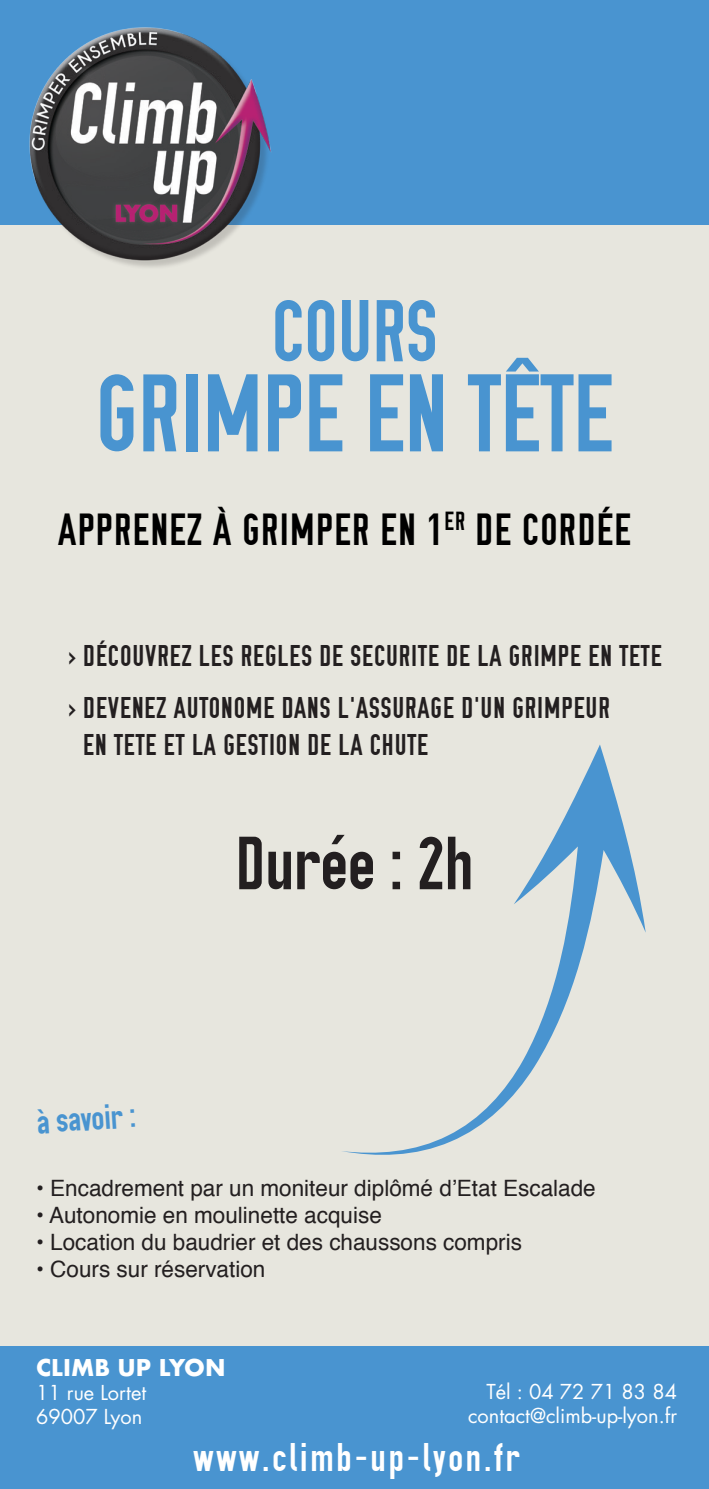
<style>
.page{position:relative;width:709px;height:1489px;background:#fff}
.page>*{position:absolute;margin:0;border:0;box-sizing:border-box;transform-origin:0 0}
.t1{font:110px "OSP DIN";color:#4994d0}
.t2{font:87.5px "OSP DIN";color:#4994d0}
.t3{font:75px "OSP DIN";color:#231f20}
.t4{font:45px "OSP DIN";letter-spacing:.03em;color:#000}
.t5{font:40px "OSP DIN";letter-spacing:.07em;color:#fff}
.t6{font:35px "OSP DIN";color:#4994d0}
.t7{font:30px/52.5px "OSP DIN";letter-spacing:.03em;color:#231f20}
.t8{font:22.5px "Helvetica";color:#231f20}
.t9{font:700 22.5px "Futura";color:#fff}
.t10{font:20px/24px "Futura";color:#fff}
</style>
<div class="page">
<div style="left:0;top:0;width:709px;height:1488px;background:#e7e6de"></div>
<div style="left:0;top:0;width:709px;height:224px;background:#4994d0"></div>
<div style="left:0;top:1346px;width:709px;height:142px;background:#4994d0"></div>
<img style="left:10px;top:27px;width:268px;height:240px">
<svg style="left:342px;top:744px;width:303px;height:411px"></svg>
<h2 class="t2" style="left:272px;top:287px;width:167px">COURS</h2>
<h1 class="t1" style="left:96px;top:357px;width:519px">GRIMPE EN TÊTE</h1>
<h3 class="t4" style="left:58px;top:506px;width:574px">APPRENEZ À GRIMPER EN 1<sup>ER</sup> DE CORDÉE</h3>
<h3 class="t7" style="left:63px;top:630px;width:600px">&gt; DéCOUVREZ LES REGLES DE SECURITE DE LA GRIMPE EN TETE &gt; DEVENEZ AUTONOME DANS L'ASSURAGE D'UN GRIMPEUR</h3>
<h3 class="t7" style="left:83px;top:718px;width:346px">EN TETE ET LA GESTION DE LA CHUTE</h3>
<h3 class="t6" style="left:36px;top:1103px;width:100px;rotate:-4deg">à savoir :</h3>
<h3 class="t3" style="left:236px;top:825px;width:239px">Durée : 2h</h3>
<p class="t8" style="left:36px;top:1170px;width:561px">• Encadrement par un moniteur diplômé d’Etat Escalade</p>
<p class="t8" style="left:36px;top:1197px;width:347px">• Autonomie en moulinette acquise</p>
<p class="t8" style="left:36px;top:1224px;width:487px">• Location du baudrier et des chaussons compris</p>
<p class="t8" style="left:36px;top:1251px;width:231px">• Cours sur réservation</p>
<p class="t9" style="left:36px;top:1350px;width:191px">CLIMB UP LYON</p>
<p class="t10" style="left:36px;top:1380px;width:112px">11 rue Lortet<br>69007 Lyon</p>
<h3 class="t5" style="left:193px;top:1436px;width:328px">www.climb-up-lyon.fr</h3>
<p class="t10" style="left:468px;top:1379px;width:210px;text-align:right">Tél : 04 72 71 83 84 contact@climb-up-lyon.fr</p>
</div>
